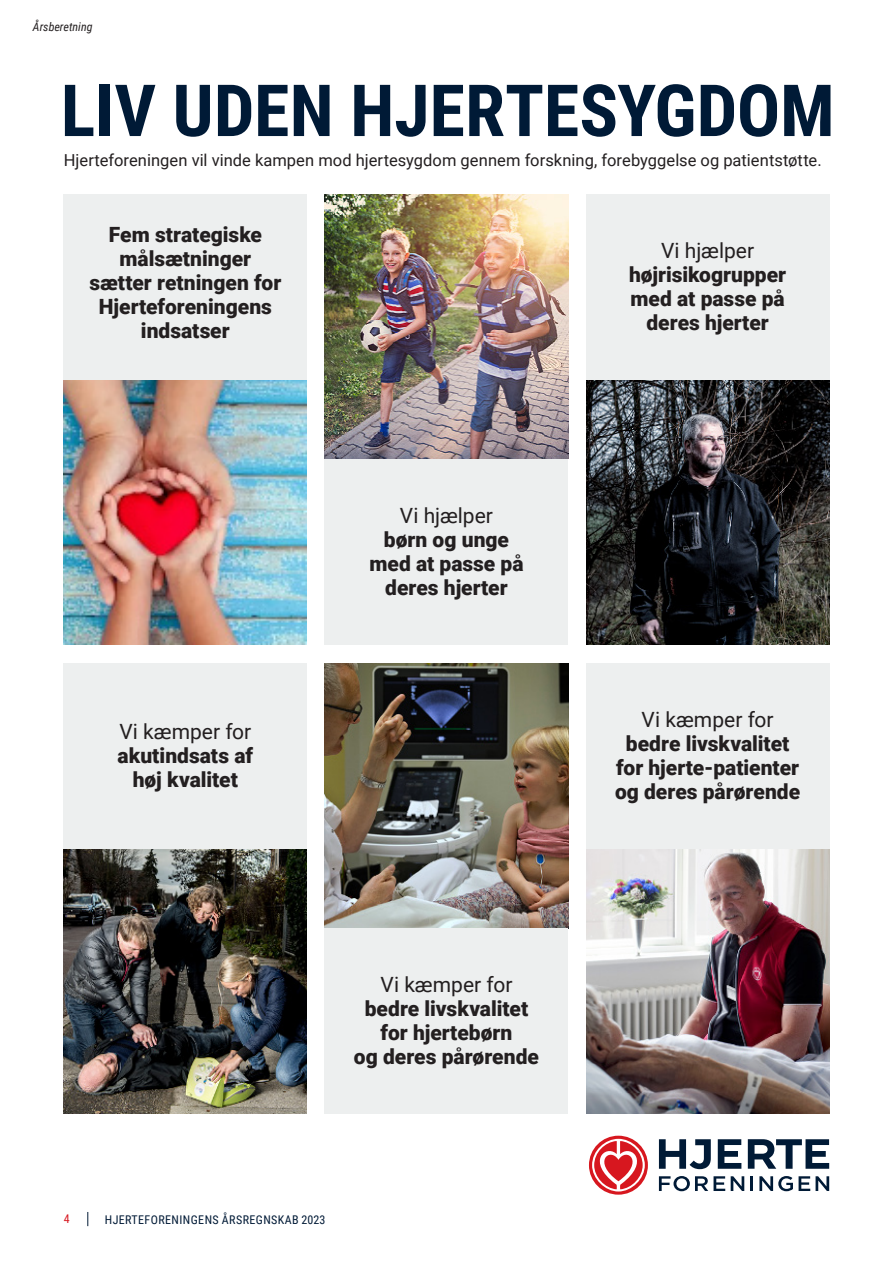
<style>
.page{position:relative;width:893px;height:1263px;background:#fff}
.page>*{position:absolute;margin:0;border:0;box-sizing:border-box;transform-origin:0 0}
.Rubrik{font:700 72px "Roboto Condensed";color:#001a36}
.t1{font:900 21px/24px "Roboto";color:#231f20;text-align:center}
.t2{font:21px "Roboto";color:#231f20}
.t3{font:16.5px "Roboto";letter-spacing:.005em;color:#231f20}
.t4{font:12px "Roboto Condensed";letter-spacing:.035em;color:#001a36}
.t5{font:italic 12px "Roboto Condensed";color:#231f20}
.t6{font:12px "Roboto Condensed";color:#d7171f}
</style>
<div class="page">
<svg style="left:87px;top:1212px;width:1px;height:14px"></svg>
<hr style="left:892px;top:0;width:1px;height:1263px;background:#d1d9e2">
<img style="left:586px;top:849px;width:243px;height:264px">
<img style="left:325px;top:663px;width:243px;height:265px">
<img style="left:64px;top:849px;width:243px;height:264px">
<img style="left:586px;top:380px;width:243px;height:265px">
<img style="left:325px;top:195px;width:243px;height:264px">
<img style="left:64px;top:380px;width:243px;height:265px">
<div style="left:325px;top:459px;width:243px;height:186px;background:#edefef"></div>
<div style="left:586px;top:195px;width:243px;height:185px;background:#edefef"></div>
<div style="left:64px;top:195px;width:243px;height:185px;background:#edefef"></div>
<div style="left:64px;top:663px;width:243px;height:186px;background:#edefef"></div>
<div style="left:325px;top:928px;width:243px;height:185px;background:#edefef"></div>
<div style="left:586px;top:663px;width:243px;height:186px;background:#edefef"></div>
<svg style="left:589px;top:1136px;width:59px;height:59px"></svg>
<svg style="left:659px;top:1176px;width:66px;height:15px"></svg>
<svg style="left:731px;top:1176px;width:13px;height:15px"></svg>
<hr style="left:750px;top:1176px;width:3px;height:15px;background:#001a36">
<svg style="left:759px;top:1176px;width:34px;height:15px"></svg>
<svg style="left:799px;top:1176px;width:11px;height:15px"></svg>
<svg style="left:816px;top:1176px;width:13px;height:15px"></svg>
<svg style="left:718px;top:1139px;width:23px;height:30px"></svg>
<svg style="left:659px;top:1139px;width:52px;height:30px"></svg>
<svg style="left:748px;top:1139px;width:81px;height:30px"></svg>
<p class="t5" style="left:33px;top:19px;width:61px">Årsberetning</p>
<p class="Rubrik" style="left:61px;top:60px;width:775px">LIV UDEN HJERTESYGDOM</p>
<p class="t3" style="left:64px;top:149px;width:759px">Hjerteforeningen vil vinde kampen mod hjertesygdom gennem forskning, forebyggelse og patientstøtte.</p>
<p class="t1" style="left:89px;top:222px;width:193px">Fem strategiske målsætninger sætter retningen for<br>Hjerteforeningens indsatser</p>
<p class="t2" style="left:119px;top:716px;width:133px">Vi kæmper for</p>
<p class="t1" style="left:118px;top:742px;width:137px">akutindsats af</p>
<p class="t1" style="left:133px;top:766px;width:107px">høj kvalitet</p>
<p class="t2" style="left:400px;top:501px;width:95px">Vi hjælper</p>
<p class="t1" style="left:384px;top:527px;width:127px">børn og unge</p>
<p class="t1" style="left:369px;top:551px;width:156px">med at passe på</p>
<p class="t1" style="left:385px;top:575px;width:124px">deres hjerter</p>
<p class="t2" style="left:380px;top:969px;width:133px">Vi kæmper for</p>
<p class="t1" style="left:365px;top:995px;width:165px">bedre livskvalitet</p>
<p class="t1" style="left:381px;top:1019px;width:133px">for hjertebørn</p>
<p class="t1" style="left:354px;top:1043px;width:187px">og deres pårørende</p>
<p class="t6" style="left:64px;top:1211px;width:7px">4</p>
<p class="t4" style="left:105px;top:1211px;width:222px">HJERTEFORENINGENS ÅRSREGNSKAB 2023</p>
<p class="t2" style="left:661px;top:236px;width:95px">Vi hjælper</p>
<p class="t1" style="left:629px;top:262px;width:159px">højrisikogrupper</p>
<p class="t1" style="left:631px;top:286px;width:156px">med at passe på</p>
<p class="t1" style="left:646px;top:310px;width:124px">deres hjerter</p>
<p class="t2" style="left:642px;top:704px;width:133px">Vi kæmper for</p>
<p class="t1" style="left:626px;top:730px;width:165px">bedre livskvalitet</p>
<p class="t1" style="left:616px;top:754px;width:185px">for hjerte-patienter</p>
<p class="t1" style="left:615px;top:778px;width:187px">og deres pårørende</p>
</div>
